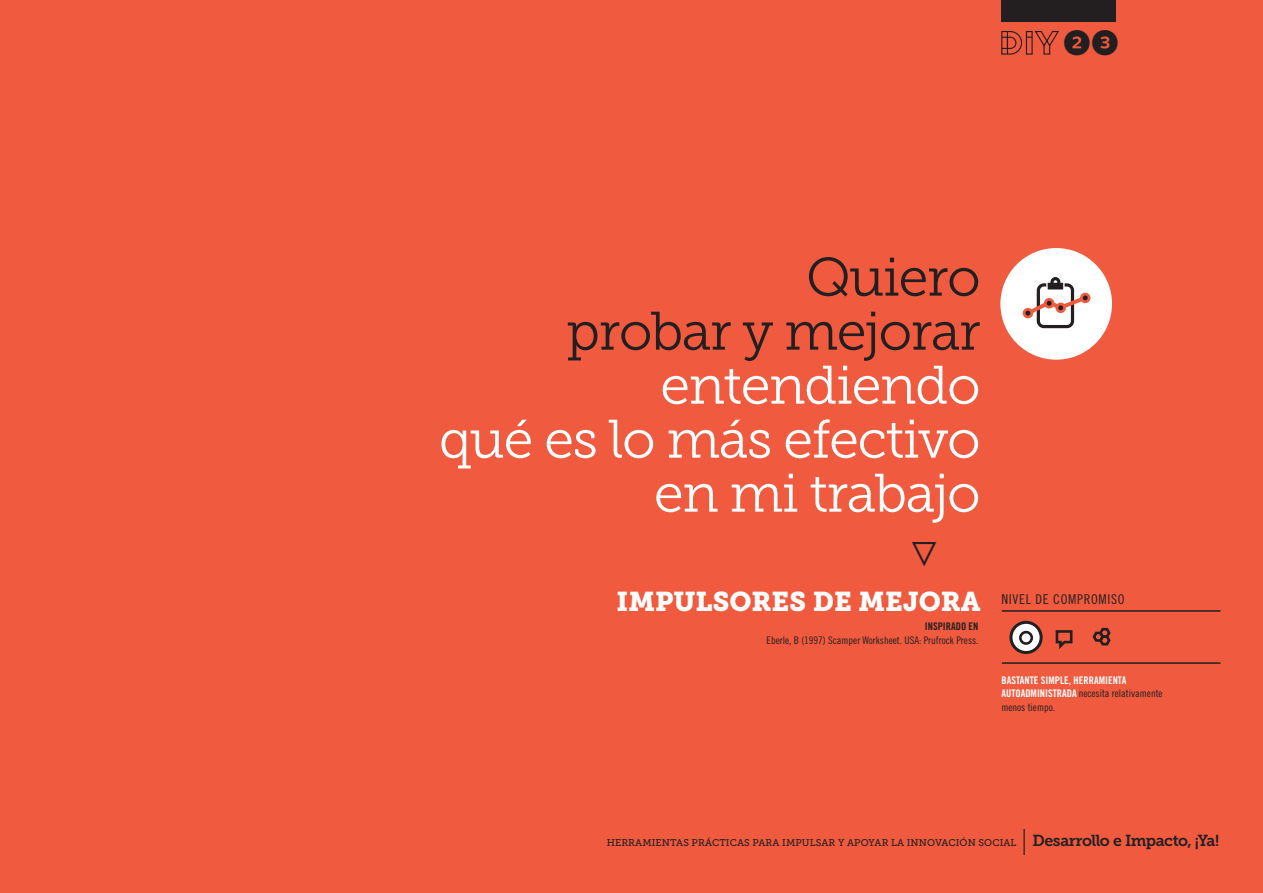
<style>
.page{position:relative;width:1263px;height:893px;background:#f05a3f}
.page>*{position:absolute;margin:0;border:0;box-sizing:border-box;transform-origin:0 0}
.t1{font:54px/54px "Museo Slab 300";letter-spacing:-.025em;color:#fff;text-align:right}
.t2{font:54px/54px "Museo Slab 300";letter-spacing:-.025em;color:#231f20;text-align:right}
.t3{font:700 36px "Klavika Arrows";color:#231f20}
.t4{font:27px "Museo Slab 900";color:#fff}
.t5{font:27px "Whitney Index Black Round Bd";color:#231f20}
.t6{font:13.5px "Trade Gothic Cond Eighteen";letter-spacing:.05em;color:#231f20}
.t7{font:10.5px/13.5px "Trade Gothic Cond Eighteen";color:#231f20}
.t8{font:10.5px "Trade Gothic Bold Cond Twenty";color:#fff}
.t9{font:10.5px "Trade Gothic Bold Cond Twenty";color:#231f20}
.t10{font:9.75px "Museo Slab 500";letter-spacing:.01em;color:#231f20}
.s1{font-family:"Trade Gothic Bold Cond Twenty";color:#fff}
.s2{font-family:"Museo Slab 700";font-size:15.9px}
</style>
<div class="page">
<div style="left:1001px;top:0;width:115px;height:21px;background:#231f20"></div>
<svg style="left:1001px;top:31px;width:58px;height:24px"></svg>
<hr style="left:1023px;top:829px;width:2px;height:26px;background:#231f20">
<hr style="left:1002px;top:610px;width:218px;height:2px;background:#231f20">
<hr style="left:1002px;top:662px;width:218px;height:2px;background:#231f20">
<svg style="left:1011px;top:622px;width:30px;height:30px"></svg>
<div style="left:1009px;top:621px;width:34px;height:33px;border:3px solid #231f20;border-radius:50%"></div>
<div style="left:1019px;top:631px;width:14px;height:14px;border:3px solid #231f20;border-radius:50%"></div>
<svg style="left:1055px;top:630px;width:18px;height:19px"></svg>
<svg style="left:1092px;top:627px;width:19px;height:19px"></svg>
<div style="left:1000px;top:248px;width:112px;height:112px;background:#fff;border-radius:50%"></div>
<svg style="left:1022px;top:277px;width:69px;height:51px"></svg>
<div style="left:1024px;top:309px;width:8px;height:8px;background:#231f20;border-radius:50%"></div>
<div style="left:1023px;top:308px;width:10px;height:10px;border:3px solid #f05a3f;border-radius:50%"></div>
<div style="left:1045px;top:299px;width:8px;height:8px;background:#231f20;border-radius:50%"></div>
<div style="left:1044px;top:298px;width:10px;height:10px;border:3px solid #f05a3f;border-radius:50%"></div>
<div style="left:1057px;top:304px;width:7px;height:8px;background:#231f20;border-radius:50%"></div>
<div style="left:1055px;top:303px;width:11px;height:10px;border:3px solid #f05a3f;border-radius:50%"></div>
<div style="left:1081px;top:294px;width:8px;height:8px;background:#231f20;border-radius:50%"></div>
<div style="left:1080px;top:293px;width:10px;height:10px;border:3px solid #f05a3f;border-radius:50%"></div>
<h3 class="t5" style="left:1063px;top:30px;width:56px">23</h3>
<h1 class="t2" style="left:566px;top:250px;width:416px">Quiero<br>probar y mejorar</h1>
<h1 class="t1" style="left:439px;top:358px;width:543px">entendiendo<br>qué es lo más efectivo en mi trabajo</h1>
<h2 class="t3" style="left:910px;top:541px;width:29px">}</h2>
<h3 class="t4" style="left:617px;top:586px;width:365px">IMPULSORES DE MEJORA</h3>
<p class="t9" style="left:925px;top:620px;width:55px">INSPIRADO EN</p>
<p class="t7" style="left:766px;top:633px;width:214px">Eberle, B (1997) Scamper Worksheet. USA: Prufrock Press.</p>
<p class="t6" style="left:1001px;top:591px;width:125px">NIVEL DE COMPROMISO</p>
<p class="t8" style="left:1001px;top:674px;width:126px">BASTANTE SIMPLE, HERRAMIENTA</p>
<p class="t7" style="left:1001px;top:687px;width:163px"><span class="s1">AUTOADMINISTRADA</span> necesita relativamente menos tiempo.</p>
<p class="t10" style="left:607px;top:837px;width:614px">HERRAMIENTAS PRÁCTICAS PARA IMPULSAR Y APOYAR LA INNOVACIÓN SOCIAL <span class="s2">Desarrollo e Impacto, ¡Ya!</span></p>
</div>
